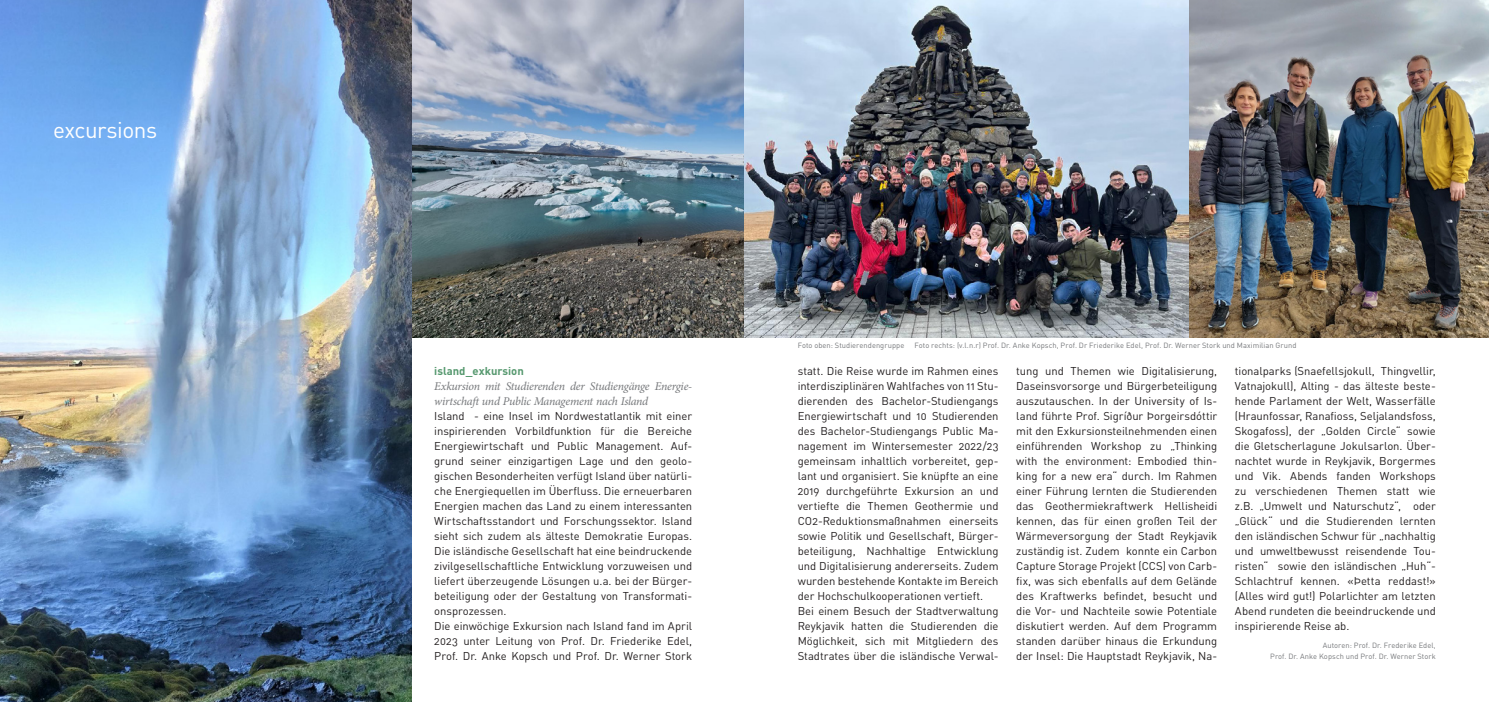
<style>
.page{position:relative;width:1489px;height:702px;background:#fff}
.page>*{position:absolute;margin:0;border:0;box-sizing:border-box;transform-origin:0 0}
.Überschrift_18_20{font:22.5px "DINOT";letter-spacing:-.025em;color:#fff}
._0_Fließtext_Blocksa{font:italic 11.88px/15px "Minion Pro";letter-spacing:-.02em;color:#76787b}
._0_Fließtext_Blocksa-2{font:11.25px/15px "DINOT";letter-spacing:-.005em;color:#231f20;text-align:justify}
._0_Fließtext_Blocksa-3{font:700 11.25px "DINOT";color:#55986e}
._0_Legende_Regular{font:7.5px "DINOT";letter-spacing:.005em;color:#76787b}
.Autoren__0_Legende_R{font:7.5px/11.2px "DINOT";letter-spacing:.01em;color:#76787b;text-align:right}
</style>
<div class="page">
<img style="left:411px;top:0;width:333px;height:338px">
<img style="left:0;top:0;width:411px;height:702px">
<img style="left:744px;top:0;width:744px;height:338px">
<p class="Überschrift_18_20" style="left:53px;top:114px;width:106px">excursions</p>
<p class="_0_Fließtext_Blocksa-3" style="left:434px;top:363px;width:91px">island_exkursion</p>
<p class="_0_Fließtext_Blocksa" style="left:434px;top:379px;width:259px">Exkursion mit Studierenden der Studiengänge Energie&shy;wirtschaft und Public Management nach Island</p>
<p class="_0_Fließtext_Blocksa-2" style="left:434px;top:408px;width:259px">Island - eine Insel im Nordwestatlantik mit einer inspirierenden Vorbildfunktion für die Bereiche Energiewirtschaft und Public Management. Auf&shy;grund seiner einzigartigen Lage und den geolo&shy;gischen Besonderheiten verfügt Island über natürli&shy;che Energiequellen im Überfluss. Die erneuerbaren Energien machen das Land zu einem interessanten Wirtschaftsstandort und Forschungssektor. Island sieht sich zudem als älteste Demokratie Europas.<br>Die isländische Gesellschaft hat eine beindruckende zivilgesellschaftliche Entwicklung vorzuweisen und liefert überzeugende Lösungen u.a. bei der Bürger&shy;beteiligung oder der Gestaltung von Transformati&shy;onsprozessen.</p>
<p class="_0_Fließtext_Blocksa-2" style="left:434px;top:618px;width:259px">Die einwöchige Exkursion nach Island fand im April 2023 unter Leitung von Prof. Dr. Friederike Edel, Prof. Dr. Anke Kopsch und Prof. Dr. Werner Stork</p>
<p class="_0_Legende_Regular" style="left:797px;top:340px;width:108px">Foto oben: Studierendengruppe</p>
<p class="_0_Legende_Regular" style="left:914px;top:340px;width:383px">Foto rechts: (v.l.n.r) Prof. Dr. Anke Kopsch, Prof. Dr Friederike Edel, Prof. Dr. Werner Stork und Maximilian Grund</p>
<p class="_0_Fließtext_Blocksa-2" style="left:797px;top:363px;width:202px">statt. Die Reise wurde im Rahmen eines interdisziplinären Wahlfaches von 11 Stu&shy;dierenden des Bachelor-Studiengangs Energiewirtschaft und 10 Studierenden des Bachelor-Studiengangs Public Ma&shy;nagement im Wintersemester 2022/23 gemeinsam inhaltlich vorbereitet, gep&shy;lant und organisiert. Sie knüpfte an eine 2019 durchgeführte Exkursion an und vertiefte die Themen Geothermie und CO2-Reduktionsmaßnahmen einerseits sowie Politik und Gesellschaft, Bürger&shy;beteiligung, Nachhaltige Entwicklung und Digitalisierung andererseits. Zudem wurden bestehende Kontakte im Bereich der Hochschulkooperationen vertieft.</p>
<p class="_0_Fließtext_Blocksa-2" style="left:797px;top:603px;width:202px">Bei einem Besuch der Stadtverwaltung Reykjavik hatten die Studierenden die Möglichkeit, sich mit Mitgliedern des Stadtrates über die isländische Verwal-</p>
<p class="_0_Fließtext_Blocksa-2" style="left:1016px;top:363px;width:202px">tung und Themen wie Digitalisierung, Daseinsvorsorge und Bürgerbeteiligung auszutauschen. In der University of Is&shy;land führte Prof. Sigríður Þorgeirsdóttir mit den Exkursionsteilnehmenden einen einführenden Workshop zu „Thinking with the environment: Embodied thin&shy;king for a new era“ durch. Im Rahmen einer Führung lernten die Studierenden das Geothermiekraftwerk Hellisheidi kennen, das für einen großen Teil der Wärmeversorgung der Stadt Reykjavik zuständig ist. Zudem konnte ein Carbon Capture Storage Projekt (CCS) von Carb&shy;fix, was sich ebenfalls auf dem Gelände des Kraftwerks befindet, besucht und die Vor- und Nachteile sowie Potentiale diskutiert werden. Auf dem Programm standen darüber hinaus die Erkundung der Insel: Die Hauptstadt Reykjavik, Na-</p>
<p class="_0_Fließtext_Blocksa-2" style="left:1234px;top:363px;width:202px">tionalparks (Snaefellsjokull, Thingvellir, Vatnajokull), Alting - das älteste beste&shy;hende Parlament der Welt, Wasserfälle (Hraunfossar, Ranafioss, Seljalandsfoss, Skogafoss), der „Golden Circle“ sowie die Gletscherlagune Jokulsarlon. Über&shy;nachtet wurde in Reykjavik, Borgermes und Vik. Abends fanden Workshops zu verschiedenen Themen statt wie z.B. „Umwelt und Naturschutz“, oder „Glück“ und die Studierenden lernten den isländischen Schwur für „nachhaltig und umweltbewusst reisendende Tou&shy;risten“ sowie den isländischen „Huh“- Schlachtruf kennen. «Þetta reddast!» (Alles wird gut!) Polarlichter am letzten Abend rundeten die beeindruckende und inspirierende Reise ab.</p>
<p class="Autoren__0_Legende_R" style="left:1269px;top:639px;width:167px">Autoren: Prof. Dr. Frederike Edel,<br>Prof. Dr. Anke Kopsch und Prof. Dr. Werner Stork</p>
</div>
